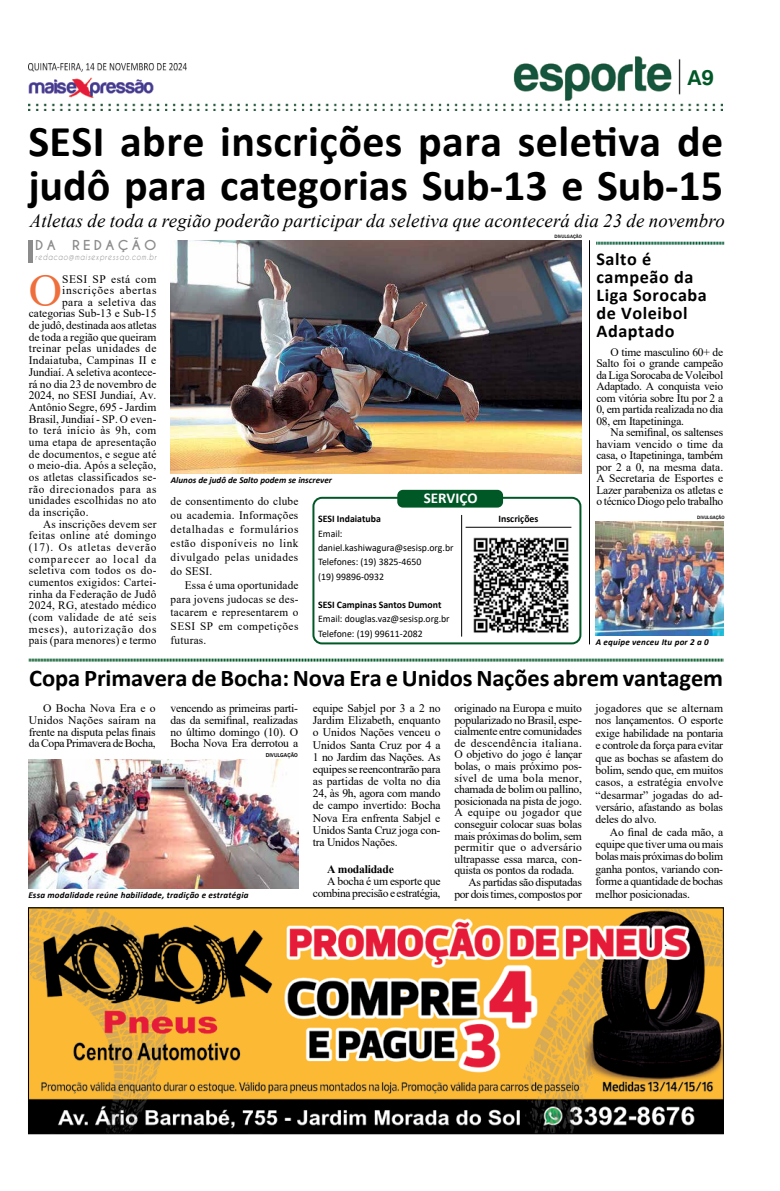
<style>
.page{position:relative;width:780px;height:1191px;background:#fff}
.page>*{position:absolute;margin:0;border:0;box-sizing:border-box;transform-origin:0 0}
.t1{font:46.2px "Times New Roman";color:#ef6f3c}
.t2{font:700 44px/44px "Calibri";letter-spacing:.01em;color:#000}
.t3{font:700 24px "Calibri";letter-spacing:-.005em;color:#000}
.t4{font:22px "Harabara";color:#015827}
.t5{font:italic 19px "Times New Roman";letter-spacing:.01em;color:#000}
.t6{font:700 18px/18px "Calibri";letter-spacing:.03em;color:#000}
.t7{font:700 15px "Calibri";color:#fff}
.t8{font:700 12.9px "Caviar Dreams";letter-spacing:.24em;color:#8b8b8b;scale:1.04 1}
.t9{font:11.5px/12.4px "Times New Roman";color:#000;text-align:justify}
.t10{font:11.5px "Times New Roman";letter-spacing:.02em;color:#000}
.t11{font:11.5px "Times New Roman";letter-spacing:-.02em;color:#000}
.t12{font:11.5px/12.2px "Times New Roman";letter-spacing:-.03em;color:#000;text-align:right}
.t13{font:11.5px "Times New Roman";letter-spacing:.03em;color:#000}
.t14{font:11.5px "Times New Roman";letter-spacing:-.025em;color:#000}
.t15{font:11.5px "Times New Roman";letter-spacing:.035em;color:#000}
.t16{font:11.5px "Times New Roman";letter-spacing:.025em;color:#000}
.t17{font:11.5px "Times New Roman";letter-spacing:.055em;color:#000}
.t18{font:11.5px "Times New Roman";letter-spacing:.065em;color:#000}
.t19{font:11.5px "Times New Roman";letter-spacing:.07em;color:#000}
.t20{font:11.5px "Times New Roman";letter-spacing:.045em;color:#000}
.t21{font:11.5px "Times New Roman";letter-spacing:.08em;color:#000}
.t22{font:11.5px "Times New Roman";letter-spacing:.06em;color:#000}
.t23{font:11.5px "Times New Roman";letter-spacing:.04em;color:#000}
.t24{font:700 11.5px "Times New Roman";letter-spacing:-.02em;color:#000}
.t25{font:10px/14.3px "Calibri";color:#000}
.t26{font:700 10px "Calibri";color:#000}
.t27{font:italic 700 9px "Calibri";letter-spacing:.02em;color:#000}
.t28{font:italic 700 9px "Calibri";color:#000}
.t29{font:italic 8.3px "Caviar Dreams";letter-spacing:.11em;color:#8b8b8b;scale:.83 1}
.t30{font:500 5.8px "Franklin Gothic";color:#000}
.t31{font:500 4.9px "Franklin Gothic";color:#000}
</style>
<div class="page">
<img style="left:28px;top:57px;width:694px;height:54px">
<img style="left:28px;top:64px;width:158px;height:7px">
<svg style="left:29px;top:658px;width:694px;height:4px;background:#7faa92"></svg>
<img style="left:28px;top:759px;width:270px;height:129px">
<img style="left:30px;top:909px;width:691px;height:223px">
<div style="left:28px;top:907px;width:695px;height:227px;border:1px solid #000"></div>
<img style="left:171px;top:240px;width:411px;height:234px">
<hr style="left:29px;top:240px;width:4px;height:23px;background:#8b8b8b">
<div style="left:312px;top:497px;width:269px;height:147px;border:2px solid #015827;border-radius:9px"></div>
<div style="left:397px;top:490px;width:106px;height:17px;background:#015827;border-radius:6px"></div>
<hr style="left:461px;top:515px;width:1px;height:121px;background:#000">
<hr style="left:465px;top:527px;width:106px;height:1px;background:#000">
<img style="left:473px;top:537px;width:96px;height:96px">
<svg style="left:596px;top:242px;width:128px;height:3px"></svg>
<hr style="left:589px;top:240px;width:1px;height:404px;background:#000">
<img style="left:595px;top:521px;width:128px;height:114px">
<h3 class="t4" style="left:687px;top:66px;width:28px">A9</h3>
<h2 class="t2" style="left:28px;top:119px;width:696px">SESI abre inscrições para seletiva de judô para categorias Sub-13 e Sub-15</h2>
<h3 class="t5" style="left:30px;top:207px;width:696px">Atletas de toda a região poderão participar da seletiva que acontecerá dia 23 de novembro</h3>
<p class="t8" style="left:35px;top:238px;width:21px">DA</p>
<p class="t8" style="left:72px;top:238px;width:82px">REDAÇÃO</p>
<p class="t29" style="left:35px;top:252px;width:147px">redacao@maisexpressao.com.br</p>
<h1 class="t1" style="left:29px;top:258px;width:35px">O</h1>
<p class="t23" style="left:62px;top:271px;width:96px">SESI SP está com</p>
<p class="t22" style="left:62px;top:282px;width:96px">inscrições abertas</p>
<p class="t13" style="left:62px;top:294px;width:96px">para a seletiva das</p>
<p class="t9" style="left:29px;top:307px;width:129px">categorias Sub-13 e Sub-15</p>
<p class="t9" style="left:29px;top:319px;width:129px">de judô, destinada aos atletas</p>
<p class="t9" style="left:29px;top:330px;width:129px">de toda a região que queiram</p>
<p class="t15" style="left:29px;top:340px;width:129px">treinar pelas unidades de</p>
<p class="t9" style="left:29px;top:354px;width:129px">Indaiatuba, Campinas II e</p>
<p class="t9" style="left:29px;top:365px;width:129px">Jundiaí. A seletiva acontece-</p>
<p class="t9" style="left:29px;top:377px;width:129px">rá no dia 23 de novembro de</p>
<p class="t9" style="left:29px;top:389px;width:129px">2024, no SESI Jundiaí, Av.</p>
<p class="t9" style="left:29px;top:400px;width:129px">Antônio Segre, 695 - Jardim</p>
<p class="t9" style="left:29px;top:412px;width:129px">Brasil, Jundiaí - SP. O even-</p>
<p class="t20" style="left:29px;top:422px;width:129px">to terá início às 9h, com</p>
<p class="t10" style="left:29px;top:434px;width:129px">uma etapa de apresentação</p>
<p class="t10" style="left:29px;top:445px;width:129px">de documentos, e segue até</p>
<p class="t10" style="left:29px;top:457px;width:129px">o meio-dia. Após a seleção,</p>
<p class="t10" style="left:29px;top:469px;width:129px">os atletas classificados se-</p>
<p class="t17" style="left:29px;top:480px;width:129px">rão direcionados para as</p>
<p class="t10" style="left:29px;top:492px;width:129px">unidades escolhidas no ato</p>
<p class="t10" style="left:29px;top:504px;width:61px">da inscrição.</p>
<p class="t10" style="left:43px;top:515px;width:115px">As inscrições devem ser</p>
<p class="t15" style="left:29px;top:527px;width:129px">feitas online até domingo</p>
<p class="t18" style="left:29px;top:539px;width:129px">(17). Os atletas deverão</p>
<p class="t21" style="left:29px;top:550px;width:129px">comparecer ao local da</p>
<p class="t16" style="left:29px;top:562px;width:129px">seletiva com todos os do-</p>
<p class="t10" style="left:29px;top:574px;width:129px">cumentos exigidos: Cartei-</p>
<p class="t10" style="left:29px;top:586px;width:129px">rinha da Federação de Judô</p>
<p class="t10" style="left:29px;top:597px;width:129px">2024, RG, atestado médico</p>
<p class="t13" style="left:29px;top:609px;width:129px">(com validade de até seis</p>
<p class="t19" style="left:29px;top:621px;width:129px">meses), autorização dos</p>
<p class="t9" style="left:29px;top:634px;width:129px">pais (para menores) e termo</p>
<p class="t28" style="left:171px;top:474px;width:163px">Alunos de judô de Salto podem se inscrever</p>
<p class="t9" style="left:171px;top:493px;width:129px;line-height:14px">de consentimento do clube ou academia. Informações detalhadas e formulários estão disponíveis no link divulgado pelas unidades do SESI.</p>
<p class="t9" style="left:171px;top:577px;width:129px;line-height:14px;text-indent:14px">Essa é uma oportunidade para jovens judocas se des&shy;tacarem e representarem o SESI SP em competições futuras.</p>
<h3 class="t7" style="left:423px;top:488px;width:55px">SERVIÇO</h3>
<p class="t26" style="left:318px;top:512px;width:64px">SESI Indaiatuba</p>
<p class="t25" style="left:318px;top:526px;width:137px">Email: daniel.kashiwagura@sesisp.org.br<br>Telefones: (19) 3825-4650<br>(19) 99896-0932</p>
<p class="t26" style="left:318px;top:597px;width:125px">SESI Campinas Santos Dumont</p>
<p class="t25" style="left:318px;top:611px;width:133px">Email: douglas.vaz@sesisp.org.br<br>Telefone: (19) 99611-2082</p>
<p class="t26" style="left:498px;top:512px;width:41px">Inscrições</p>
<p class="t31" style="left:554px;top:233px;width:29px">DIVULGAÇÃO</p>
<h3 class="t6" style="left:596px;top:249px;width:112px">Salto é campeão da<br>Liga Sorocaba de Voleibol<br>Adaptado</h3>
<p class="t9" style="left:596px;top:346px;width:128px;line-height:11.5px;text-indent:14px">O time masculino 60+ de Salto foi o grande campeão da Liga Sorocaba de Voleibol Adaptado. A conquista veio com vitória sobre Itu por 2 a 0, em partida realizada no dia 08, em Itapetininga.</p>
<p class="t9" style="left:596px;top:426px;width:128px;line-height:11.5px;text-indent:14px">Na semifinal, os saltenses haviam vencido o time da casa, o Itapetininga, também por 2 a 0, na mesma data.<br>A Secretaria de Esportes e Lazer parabeniza os atletas e o técnico Diogo pelo trabalho</p>
<p class="t31" style="left:697px;top:514px;width:29px">DIVULGAÇÃO</p>
<p class="t27" style="left:595px;top:635px;width:115px">A equipe venceu Itu por 2 a 0</p>
<h3 class="t3" style="left:29px;top:661px;width:695px">Copa Primavera de Bocha: Nova Era e Unidos Nações abrem vantagem</h3>
<p class="t9" style="left:29px;top:702px;width:128px;line-height:11.8px;text-indent:14px">O Bocha Nova Era e o Unidos Nações saíram na frente na disputa pelas finais da Copa Primavera de Bocha,</p>
<p class="t9" style="left:170px;top:702px;width:129px;line-height:11.8px">vencendo as primeiras parti&shy;das da semifinal, realizadas no último domingo (10). O Bocha Nova Era derrotou a</p>
<p class="t9" style="left:313px;top:702px;width:129px">equipe Sabjel por 3 a 2 no Jardim Elizabeth, enquanto o Unidos Nações venceu o Unidos Santa Cruz por 4 a 1 no Jardim das Nações. As equipes se reencontrarão para as partidas de volta no dia 24, às 9h, agora com mando de campo invertido: Bocha Nova Era enfrenta Sabjel e Unidos Santa Cruz joga con&shy;tra Unidos Nações.</p>
<p class="t24" style="left:327px;top:861px;width:68px">A modalidade</p>
<p class="t12" style="left:313px;top:875px;width:129px">A bocha é um esporte que combina precisão e estratégia,</p>
<p class="t9" style="left:595px;top:701px;width:129px">jogadores que se alternam nos lançamentos. O esporte exige habilidade na pontaria e controle da força para evitar que as bochas se afastem do bolim, sendo que, em muitos casos, a estratégia envolve “desarmar” jogadas do ad&shy;versário, afastando as bolas deles do alvo.</p>
<p class="t9" style="left:595px;top:825px;width:129px;text-indent:14px">Ao final de cada mão, a equipe que tiver uma ou mais bolas mais próximas do bolim ganha pontos, variando con&shy;forme a quantidade de bochas melhor posicionadas.</p>
<p class="t11" style="left:454px;top:700px;width:129px">originado na Europa e muito</p>
<p class="t11" style="left:454px;top:711px;width:129px">popularizado no Brasil, espe-</p>
<p class="t11" style="left:454px;top:723px;width:129px">cialmente entre comunidades</p>
<p class="t13" style="left:454px;top:735px;width:129px">de descendência italiana.</p>
<p class="t11" style="left:454px;top:746px;width:129px">O objetivo do jogo é lançar</p>
<p class="t9" style="left:454px;top:759px;width:129px">bolas, o mais próximo pos-</p>
<p class="t9" style="left:454px;top:771px;width:129px">sível de uma bola menor,</p>
<p class="t14" style="left:454px;top:781px;width:129px">chamada de bolim ou pallino,</p>
<p class="t11" style="left:454px;top:793px;width:129px">posicionada na pista de jogo.</p>
<p class="t16" style="left:454px;top:804px;width:129px">A equipe ou jogador que</p>
<p class="t11" style="left:454px;top:816px;width:129px">conseguir colocar suas bolas</p>
<p class="t11" style="left:454px;top:827px;width:129px">mais próximas do bolim, sem</p>
<p class="t10" style="left:454px;top:839px;width:129px">permitir que o adversário</p>
<p class="t9" style="left:454px;top:852px;width:129px">ultrapasse essa marca, con-</p>
<p class="t11" style="left:454px;top:862px;width:122px">quista os pontos da rodada.</p>
<p class="t14" style="left:468px;top:874px;width:115px">As partidas são disputadas</p>
<p class="t12" style="left:454px;top:887px;width:129px">por dois times, compostos por</p>
<p class="t30" style="left:266px;top:751px;width:34px">DIVULGAÇÃO</p>
<p class="t27" style="left:28px;top:888px;width:222px">Essa modalidade reúne habilidade, tradição e estratégia</p>
</div>
